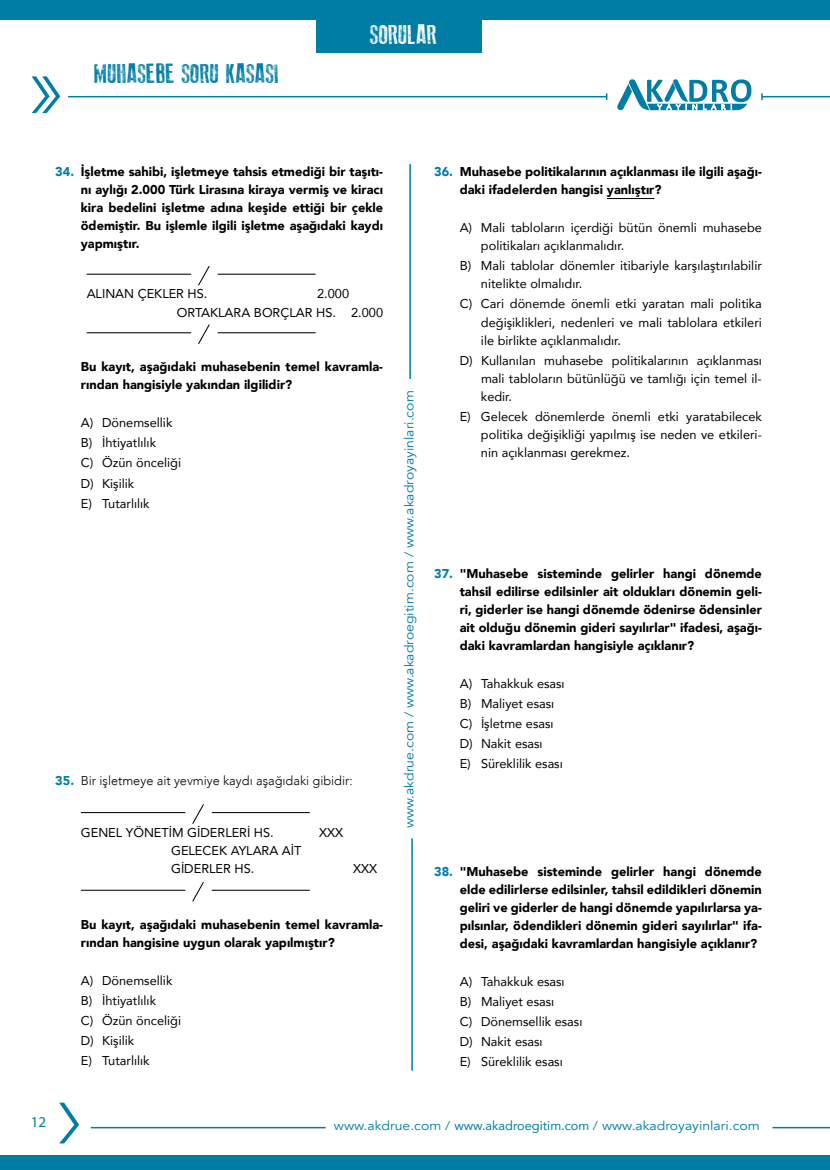
<style>
.page{position:relative;width:830px;height:1170px;background:#fff}
.page>*{position:absolute;margin:0;border:0;box-sizing:border-box;transform-origin:0 0}
.t1{font:27px "Old Press";color:#007da4}
.t2{font:27px "Old Press";color:#fff}
.t3{font:15px "Myriad Pro";color:#007da4}
.t4{font:900 12.75px/18px "Avenir";color:#000;text-align:justify}
.t5{font:12.75px/20.1px "Avenir";color:#000}
.t6{font:12.75px "Avenir";color:#007da4;scale:1.1 1}
.t7{font:300 12.75px "Avenir";color:#000}
.s1{color:#007da4}
.s2{font-weight:900;color:#007da4}
.s3{font-style:inherit}
</style>
<div class="page">
<svg style="left:59px;top:1102px;width:20px;height:41px"></svg>
<div style="left:0;top:1155px;width:829px;height:14px;background:#007da4"></div>
<div style="left:316px;top:0;width:166px;height:53px;background:#007da4"></div>
<div style="left:0;top:0;width:829px;height:20px;background:#007da4"></div>
<svg style="left:32px;top:76px;width:28px;height:37px"></svg>
<hr style="left:68px;top:96px;width:538px;height:1px;background:#007da4">
<svg style="left:605px;top:93px;width:2px;height:7px"></svg>
<hr style="left:761px;top:96px;width:68px;height:1px;background:#007da4">
<hr style="left:772px;top:1126px;width:57px;height:2px;background:#007da4">
<svg style="left:617px;top:79px;width:134px;height:31px"></svg>
<hr style="left:409px;top:164px;width:1px;height:215px;background:#007da4">
<hr style="left:411px;top:838px;width:1px;height:232px;background:#007da4">
<hr style="left:91px;top:1126px;width:234px;height:2px;background:#007da4">
<hr style="left:87px;top:274px;width:104px;height:1px;background:#000">
<svg style="left:198px;top:266px;width:12px;height:20px"></svg>
<hr style="left:217px;top:274px;width:98px;height:1px;background:#000">
<hr style="left:87px;top:332px;width:104px;height:1px;background:#000">
<svg style="left:198px;top:324px;width:12px;height:20px"></svg>
<hr style="left:217px;top:332px;width:98px;height:1px;background:#000">
<hr style="left:81px;top:812px;width:104px;height:1px;background:#000">
<svg style="left:192px;top:804px;width:12px;height:20px"></svg>
<hr style="left:212px;top:812px;width:97px;height:1px;background:#000">
<hr style="left:81px;top:889px;width:104px;height:1px;background:#000">
<svg style="left:192px;top:882px;width:12px;height:20px"></svg>
<hr style="left:212px;top:889px;width:97px;height:1px;background:#000">
<hr style="left:606px;top:198px;width:48px;height:1px;background:#000">
<h1 class="t1" style="left:94px;top:58px;width:186px">MUHASEBE SORU KASASI</h1>
<h1 class="t2" style="left:370px;top:20px;width:68px">SORULAR</h1>
<p class="t4" style="left:81px;top:162px;width:303px;text-indent:-26px"><span class="s1">34.</span> İşletme sahibi, işletmeye tahsis etmediği bir taşıtı&shy;nı aylığı 2.000 Türk Lirasına kiraya vermiş ve kiracı kira bedelini işletme adına keşide ettiği bir çekle ödemiştir. Bu işlemle ilgili işletme aşağıdaki kaydı yapmıştır.</p>
<p class="t5" style="left:87px;top:283px;width:122px">ALINAN ÇEKLER HS.</p>
<p class="t5" style="left:177px;top:284px;width:208px;line-height:18.6px;text-indent:140px">2.000<br>ORTAKLARA BORÇLAR HS. 2.000</p>
<p class="t4" style="left:81px;top:357px;width:303px">Bu kayıt, aşağıdaki muhasebenin temel kavramla&shy;rından hangisiyle yakından ilgilidir?</p>
<p class="t5" style="left:81px;top:412px;width:102px">A) Dönemsellik<br>B) İhtiyatlılık<br>C) Özün önceliği<br>D) Kişilik<br>E) Tutarlılık</p>
<p class="t7" style="left:55px;top:773px;width:299px"><span class="s2">35.</span> Bir işletmeye ait yevmiye kaydı aşağıdaki gibidir:</p>
<p class="t5" style="left:81px;top:821px;width:194px">GENEL YÖNETİM GİDERLERİ HS.</p>
<p class="t5" style="left:319px;top:821px;width:26px">XXX</p>
<p class="t5" style="left:171px;top:841px;width:132px;line-height:18px">GELECEK AYLARA AİT<br>GİDERLER HS.</p>
<p class="t5" style="left:353px;top:858px;width:26px">XXX</p>
<p class="t4" style="left:81px;top:914px;width:303px">Bu kayıt, aşağıdaki muhasebenin temel kavramla&shy;rından hangisine uygun olarak yapılmıştır?</p>
<p class="t5" style="left:81px;top:969px;width:102px">A) Dönemsellik<br>B) İhtiyatlılık<br>C) Özün önceliği<br>D) Kişilik<br>E) Tutarlılık</p>
<p class="t6" style="left:401px;top:828px;width:399px;rotate:-90deg">www.akdrue.com / www.akadroegitim.com / www.akadroyayinlari.com</p>
<p class="t4" style="left:459px;top:162px;width:303px;text-indent:-26px"><span class="s1">36.</span> Muhasebe politikalarının açıklanması ile ilgili aşağı&shy;daki ifadelerden hangisi yanlıştır?</p>
<p class="t5" style="left:480px;top:218px;width:282px;line-height:18px;text-indent:-21px">A) Mali tabloların içerdiği bütün önemli muhasebe politikaları açıklanmalıdır.</p>
<p class="t5" style="left:480px;top:256px;width:282px;line-height:18px;text-indent:-21px">B) Mali tablolar dönemler itibariyle karşılaştırılabilir nitelikte olmalıdır.</p>
<p class="t5" style="left:480px;top:295px;width:282px;line-height:18px;text-align:justify;text-indent:-21px">C) Cari dönemde önemli etki yaratan mali politika değişiklikleri, nedenleri ve mali tablolara etkileri ile birlikte açıklanmalıdır.</p>
<p class="t5" style="left:480px;top:351px;width:282px;line-height:18px;text-align:justify;text-indent:-21px">D) Kullanılan muhasebe politikalarının açıklanması mali tabloların bütünlüğü ve tamlığı için temel il&shy;kedir.</p>
<p class="t5" style="left:480px;top:407px;width:282px;line-height:18px;text-align:justify;text-indent:-21px">E) Gelecek dönemlerde önemli etki yaratabilecek politika değişikliği yapılmış ise neden ve etkileri&shy;nin açıklanması gerekmez.</p>
<p class="t4" style="left:459px;top:564px;width:303px;text-indent:-26px"><span class="s1">37.</span> "Muhasebe sisteminde gelirler hangi dönemde tahsil edilirse edilsinler ait oldukları dönemin geli&shy;ri, giderler ise hangi dönemde ödenirse ödensinler ait olduğu dönemin gideri sayılırlar" ifadesi, aşağı&shy;daki kavramlardan hangisiyle açıklanır?</p>
<p class="t5" style="left:459px;top:673px;width:106px">A) Tahakkuk esası<br>B) Maliyet esası<br>C) İşletme esası<br>D) Nakit esası<br>E) Süreklilik esası</p>
<p class="t4" style="left:459px;top:861px;width:303px;text-indent:-26px"><span class="s1">38.</span> "Muhasebe sisteminde gelirler hangi dönemde elde edilirlerse edilsinler, tahsil edildikleri dönemin geliri ve giderler de hangi dönemde yapılırlarsa ya&shy;pılsınlar, ödendikleri dönemin gideri sayılırlar" ifa&shy;desi, aşağıdaki kavramlardan hangisiyle açıklanır?</p>
<p class="t5" style="left:459px;top:970px;width:124px">A) Tahakkuk esası<br>B) Maliyet esası<br>C) Dönemsellik esası<br>D) Nakit esası<br>E) Süreklilik esası</p>
<p class="t3" style="left:31px;top:1112px;width:17px">12</p>
<p class="t6" style="left:334px;top:1117px;width:388px">www.akdrue.com / <span class="s3">www.akadroegitim.com</span> / www.akadroyayinlari.com</p>
</div>
